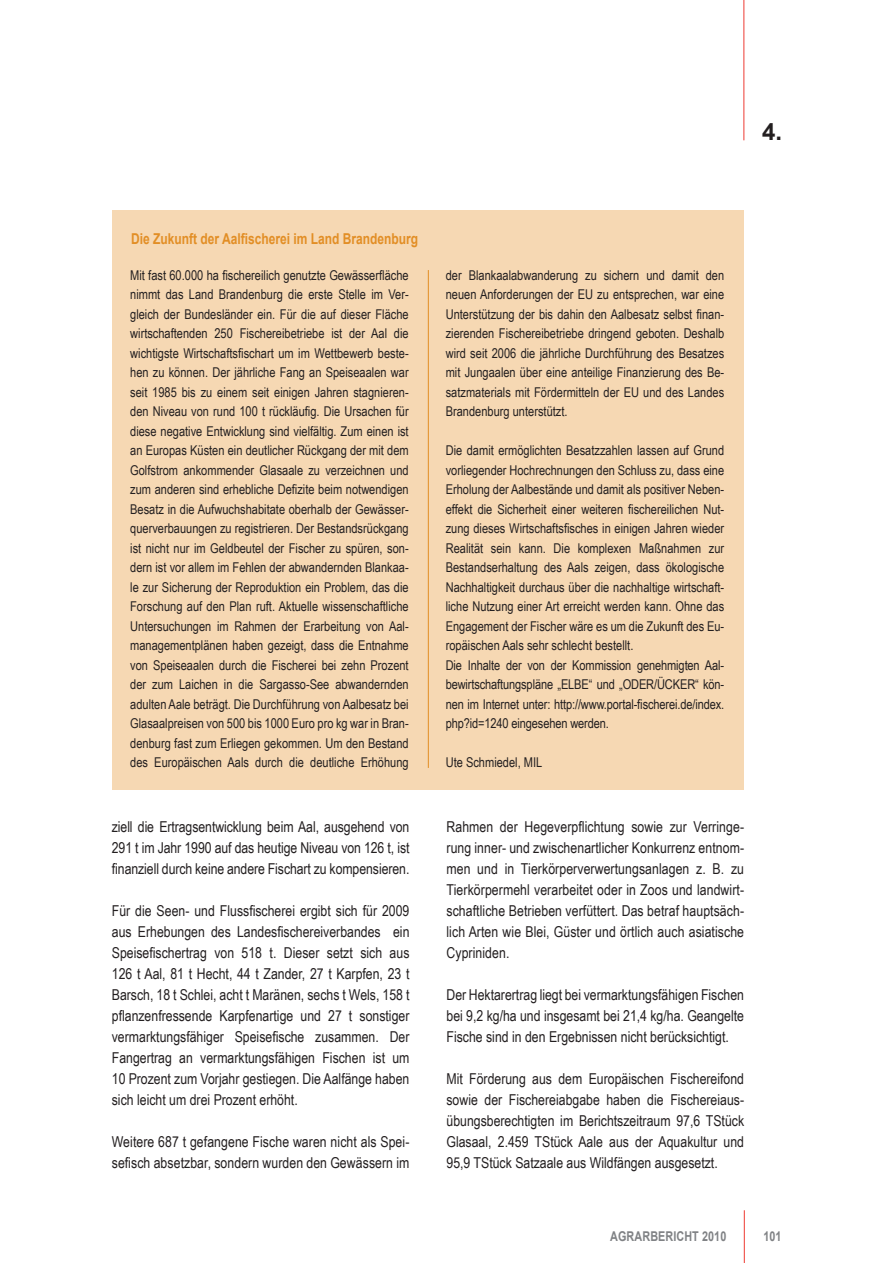
<style>
.page{position:relative;width:893px;height:1263px;background:#fff}
.page>*{position:absolute;margin:0;border:0;box-sizing:border-box;transform-origin:0 0}
.t1{font:700 24px "Arial";color:#231f20}
.fließtext{font:15px/21px "Arial Narrow";color:#231f20;text-align:justify}
.stauch{font:700 15px "Arial";color:#e28e25;scale:.8 1}
.fließtext-2{font:13.5px/19.5px "Arial Narrow";color:#231f20;text-align:justify}
.t2{font:700 13.5px "Arial";letter-spacing:.01em;color:#808285;scale:.8 1}
</style>
<div class="page">
<hr style="left:744px;top:1210px;width:1px;height:53px;background:#ee3b32">
<hr style="left:743px;top:0;width:1px;height:140px;background:#ee3b32">
<div style="left:112px;top:210px;width:631px;height:580px;background:#f6d8b3"></div>
<hr style="left:428px;top:270px;width:1px;height:498px;background:#e28e25">
<p class="t1" style="left:762px;top:115px;width:22px">4.</p>
<p class="stauch" style="left:131px;top:229px;width:360px">Die Zukunft der Aalfischerei im Land Brandenburg</p>
<p class="fließtext-2" style="left:130px;top:265px;width:280px">Mit fast 60.000 ha fischereilich genutzte Gewässerfläche nimmt das Land Brandenburg die erste Stelle im Ver&shy;gleich der Bundesländer ein. Für die auf dieser Fläche wirtschaftenden 250 Fischereibetriebe ist der Aal die wichtigste Wirtschaftsfischart um im Wettbewerb beste&shy;hen zu können. Der jährliche Fang an Speiseaalen war seit 1985 bis zu einem seit einigen Jahren stagnieren&shy;den Niveau von rund 100 t rückläufig. Die Ursachen für diese negative Entwicklung sind vielfältig. Zum einen ist an Europas Küsten ein deutlicher Rückgang der mit dem Golfstrom ankommender Glasaale zu verzeichnen und zum anderen sind erhebliche Defizite beim notwendigen Besatz in die Aufwuchshabitate oberhalb der Gewässer&shy;querverbauungen zu registrieren. Der Bestandsrückgang ist nicht nur im Geldbeutel der Fischer zu spüren, son&shy;dern ist vor allem im Fehlen der abwandernden Blankaa&shy;le zur Sicherung der Reproduktion ein Problem, das die Forschung auf den Plan ruft. Aktuelle wissenschaftliche Untersuchungen im Rahmen der Erarbeitung von Aal&shy;managementplänen haben gezeigt, dass die Entnahme von Speiseaalen durch die Fischerei bei zehn Prozent der zum Laichen in die Sargasso-See abwandernden adulten Aale beträgt. Die Durchführung von Aalbesatz bei Glasaalpreisen von 500 bis 1000 Euro pro kg war in Bran&shy;denburg fast zum Erliegen gekommen. Um den Bestand des Europäischen Aals durch die deutliche Erhöhung</p>
<p class="fließtext-2" style="left:446px;top:265px;width:280px">der Blankaalabwanderung zu sichern und damit den neuen Anforderungen der EU zu entsprechen, war eine Unterstützung der bis dahin den Aalbesatz selbst finan&shy;zierenden Fischereibetriebe dringend geboten. Deshalb wird seit 2006 die jährliche Durchführung des Besatzes mit Jungaalen über eine anteilige Finanzierung des Be&shy;satzmaterials mit Fördermitteln der EU und des Landes Brandenburg unterstützt.</p>
<p class="fließtext-2" style="left:446px;top:440px;width:280px">Die damit ermöglichten Besatzzahlen lassen auf Grund vorliegender Hochrechnungen den Schluss zu, dass eine Erholung der Aalbestände und damit als positiver Neben&shy;effekt die Sicherheit einer weiteren fischereilichen Nut&shy;zung dieses Wirtschaftsfisches in einigen Jahren wieder Realität sein kann. Die komplexen Maßnahmen zur Bestandserhaltung des Aals zeigen, dass ökologische Nachhaltigkeit durchaus über die nachhaltige wirtschaft&shy;liche Nutzung einer Art erreicht werden kann. Ohne das Engagement der Fischer wäre es um die Zukunft des Eu&shy;ropäischen Aals sehr schlecht bestellt.</p>
<p class="fließtext-2" style="left:446px;top:655px;width:280px">Die Inhalte der von der Kommission genehmigten Aal&shy;bewirtschaftungspläne „ELBE“ und „ODER/ÜCKER“ kön&shy;nen im Internet unter: http://www.portal-fischerei.de/index. php?id=1240 eingesehen werden.</p>
<p class="fließtext-2" style="left:446px;top:752px;width:98px">Ute Schmiedel, MIL</p>
<p class="fließtext" style="left:112px;top:816px;width:299px">ziell die Ertragsentwicklung beim Aal, ausgehend von 291 t im Jahr 1990 auf das heutige Niveau von 126 t, ist finanziell durch keine andere Fischart zu kompensieren.</p>
<p class="fließtext" style="left:112px;top:900px;width:299px">Für die Seen- und Flussfischerei ergibt sich für 2009 aus Erhebungen des Landesfischereiverbandes ein Speisefischertrag von 518 t. Dieser setzt sich aus 126 t Aal, 81 t Hecht, 44 t Zander, 27 t Karpfen, 23 t Barsch, 18 t Schlei, acht t Maränen, sechs t Wels, 158 t pflanzenfressende Karpfenartige und 27 t sonstiger vermarktungsfähiger Speisefische zusammen. Der Fangertrag an vermarktungsfähigen Fischen ist um 10 Prozent zum Vorjahr gestiegen. Die Aalfänge haben sich leicht um drei Prozent erhöht.</p>
<p class="fließtext" style="left:112px;top:1131px;width:299px">Weitere 687 t gefangene Fische waren nicht als Spei&shy;sefisch absetzbar, sondern wurden den Gewässern im</p>
<p class="fließtext" style="left:446px;top:816px;width:299px">Rahmen der Hegeverpflichtung sowie zur Verringe&shy;rung inner- und zwischenartlicher Konkurrenz entnom&shy;men und in Tierkörperverwertungsanlagen z. B. zu Tierkörpermehl verarbeitet oder in Zoos und landwirt&shy;schaftliche Betrieben verfüttert. Das betraf hauptsäch&shy;lich Arten wie Blei, Güster und örtlich auch asiatische Cypriniden.</p>
<p class="fließtext" style="left:446px;top:984px;width:299px">Der Hektarertrag liegt bei vermarktungsfähigen Fischen bei 9,2 kg/ha und insgesamt bei 21,4 kg/ha. Geangelte Fische sind in den Ergebnissen nicht berücksichtigt.</p>
<p class="fließtext" style="left:446px;top:1068px;width:299px">Mit Förderung aus dem Europäischen Fischereifond sowie der Fischereiabgabe haben die Fischereiaus&shy;übungsberechtigten im Berichtszeitraum 97,6 TStück Glasaal, 2.459 TStück Aale aus der Aquakultur und 95,9 TStück Satzaale aus Wildfängen ausgesetzt.</p>
<p class="t2" style="left:610px;top:1227px;width:147px">AGRARBERICHT 2010</p>
<p class="t2" style="left:763px;top:1227px;width:24px">101</p>
</div>
